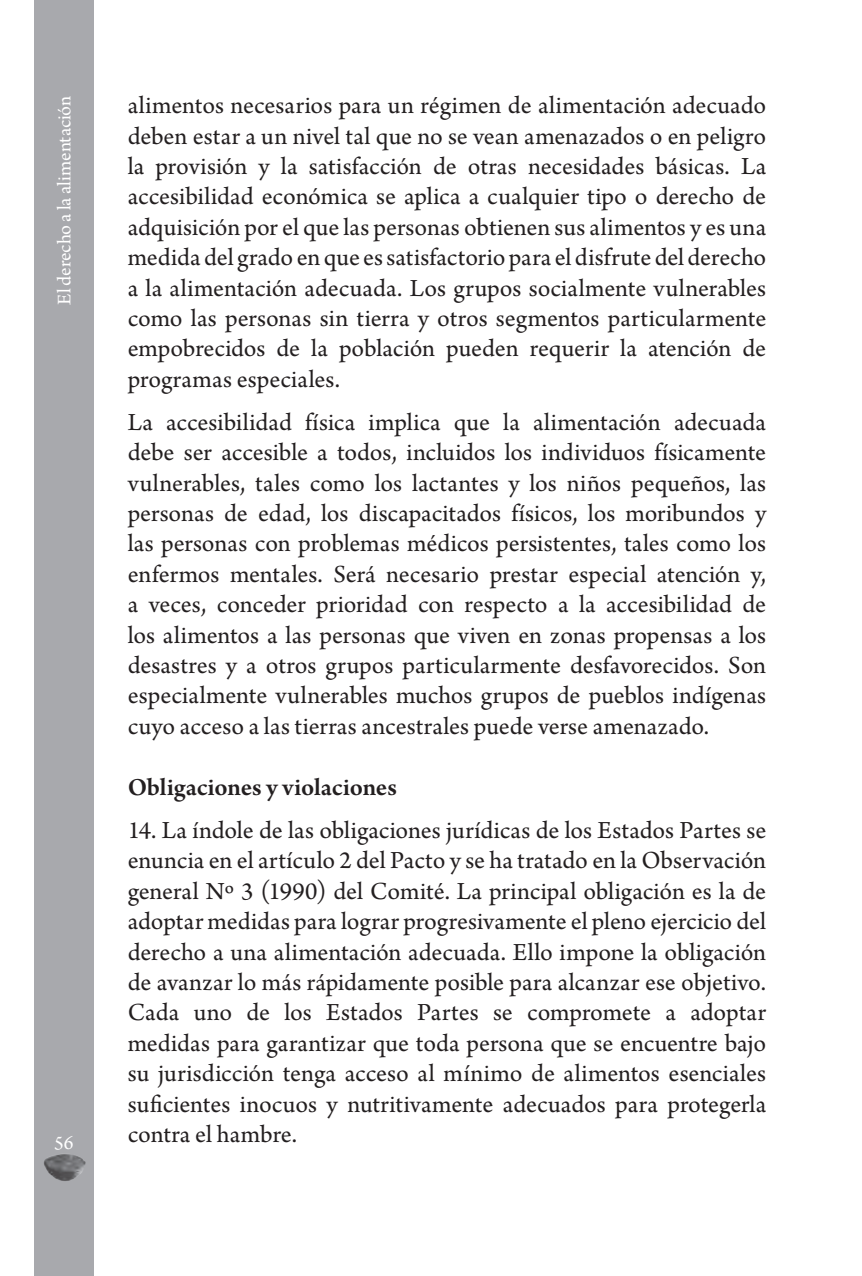
<style>
.page{position:relative;width:862px;height:1276px;background:#fff}
.page>*{position:absolute;margin:0;border:0;box-sizing:border-box;transform-origin:0 0}
.t1{font:25.88px/30.4px "Arno Pro";color:#231f20;text-align:justify}
.t2{font:600 25.88px "Arno Pro";letter-spacing:-.005em;color:#231f20}
.t3{font:20.25px "Arno Pro";letter-spacing:-.005em;color:#fff}
</style>
<div class="page">
<div style="left:34px;top:0;width:59px;height:1276px;background:#a8a9ad"></div>
<img style="left:44px;top:1154px;width:41px;height:27px">
<p class="t3" style="left:53px;top:305px;width:210px;rotate:-90deg">El derecho a la alimentación</p>
<p class="t3" style="left:54px;top:1131px;width:21px">56</p>
<p class="t1" style="left:128px;top:92px;width:639px">alimentos necesarios para un régimen de alimentación adecuado deben estar a un nivel tal que no se vean amenazados o en peligro la provisión y la satisfacción de otras necesidades básicas. La accesibilidad económica se aplica a cualquier tipo o derecho de adquisición por el que las personas obtienen sus alimentos y es una medida del grado en que es satisfactorio para el disfrute del derecho a la alimentación adecuada. Los grupos socialmente vulnerables como las personas sin tierra y otros segmentos particularmente empobrecidos de la población pueden requerir la atención de programas especiales.</p>
<p class="t1" style="left:128px;top:408px;width:639px">La accesibilidad física implica que la alimentación adecuada debe ser accesible a todos, incluidos los individuos físicamente vulnerables, tales como los lactantes y los niños pequeños, las personas de edad, los discapacitados físicos, los moribundos y las personas con problemas médicos persistentes, tales como los enfermos mentales. Será necesario prestar especial atención y, a veces, conceder prioridad con respecto a la accesibilidad de los alimentos a las personas que viven en zonas propensas a los desastres y a otros grupos particularmente desfavorecidos. Son especialmente vulnerables muchos grupos de pueblos indígenas cuyo acceso a las tierras ancestrales puede verse amenazado.</p>
<p class="t2" style="left:128px;top:772px;width:270px">Obligaciones y violaciones</p>
<p class="t1" style="left:128px;top:816px;width:639px">14. La índole de las obligaciones jurídicas de los Estados Partes se enuncia en el artículo 2 del Pacto y se ha tratado en la Observación general Nº 3 (1990) del Comité. La principal obligación es la de adoptar medidas para lograr progresivamente el pleno ejercicio del derecho a una alimentación adecuada. Ello impone la obligación de avanzar lo más rápidamente posible para alcanzar ese objetivo.<br>Cada uno de los Estados Partes se compromete a adoptar medidas para garantizar que toda persona que se encuentre bajo su jurisdicción tenga acceso al mínimo de alimentos esenciales suficientes inocuos y nutritivamente adecuados para protegerla contra el hambre.</p>
</div>
